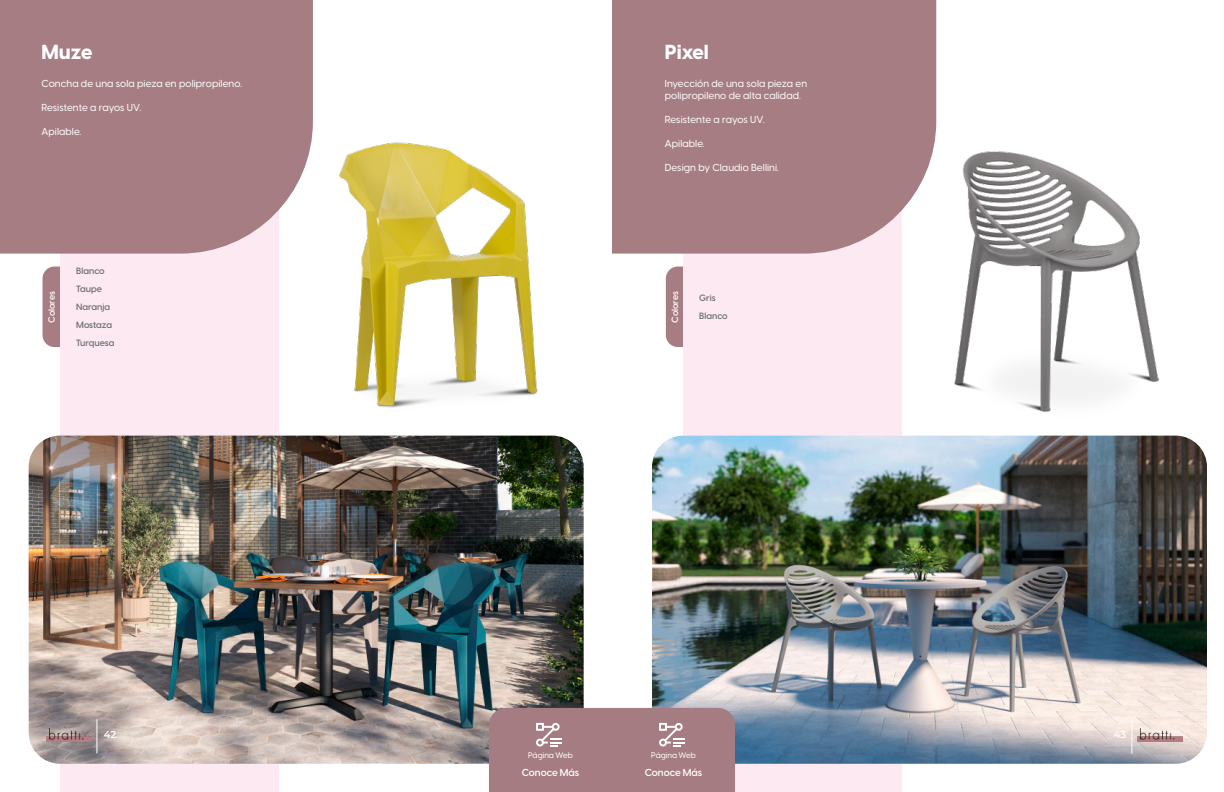
<style>
.page{position:relative;width:1224px;height:792px;background:#fff}
.page>*{position:absolute;margin:0;border:0;box-sizing:border-box;transform-origin:0 0}
.t1{font:800 20px "Visby CF";color:#fff}
.t2{font:500 10px/12px "Visby CF";letter-spacing:.01em;color:#fff}
.t3{font:600 10px "Visby CF";color:#fff}
.t4{font:600 10px "Montserrat";color:#fff}
.t5{font:600 9px/18px "Visby CF";color:#6d6f71}
.t6{font:600 9px "Visby CF";letter-spacing:-.01em;color:#fff}
.t7{font:500 8px "Visby CF";color:#fff}
</style>
<div class="page">
<img style="left:936px;top:110px;width:223px;height:303px">
<img style="left:339px;top:142px;width:199px;height:266px">
<svg style="left:43px;top:267px;width:17px;height:80px"></svg>
<svg style="left:666px;top:267px;width:18px;height:80px"></svg>
<div style="left:60px;top:149px;width:219px;height:643px;background:#fde9f2"></div>
<div style="left:684px;top:149px;width:218px;height:643px;background:#fde9f2"></div>
<div style="left:0;top:0;width:313px;height:254px;background:#a67d82"></div>
<div style="left:612px;top:0;width:324px;height:254px;background:#a67d82"></div>
<img style="left:29px;top:436px;width:555px;height:328px">
<img style="left:652px;top:436px;width:555px;height:328px">
<hr style="left:96px;top:719px;width:1px;height:34px;background:#fff">
<hr style="left:1131px;top:719px;width:1px;height:34px;background:#fff">
<img style="left:47px;top:729px;width:44px;height:13px">
<img style="left:1138px;top:729px;width:44px;height:13px">
<div style="left:489px;top:708px;width:246px;height:84px;background:#a57c81"></div>
<h1 class="t1" style="left:42px;top:36px;width:52px">Muze</h1>
<h1 class="t1" style="left:665px;top:36px;width:45px">Pixel</h1>
<p class="t2" style="left:42px;top:76px;width:202px">Concha de una sola pieza en polipropileno.</p>
<p class="t2" style="left:42px;top:100px;width:101px">Resistente a rayos UV.</p>
<p class="t2" style="left:42px;top:124px;width:41px">Apilable.</p>
<p class="t2" style="left:665px;top:76px;width:144px">Inyección de una sola pieza en polipropileno de alta calidad.</p>
<p class="t2" style="left:665px;top:112px;width:101px">Resistente a rayos UV.</p>
<p class="t2" style="left:665px;top:136px;width:41px">Apilable.</p>
<p class="t2" style="left:665px;top:160px;width:116px">Design by Claudio Bellini.</p>
<p class="t5" style="left:76px;top:262px;width:40px">Blanco<br>Taupe<br>Naranja<br>Mostaza<br>Turquesa</p>
<p class="t6" style="left:45px;top:323px;width:33px;rotate:-90deg">Colores</p>
<p class="t6" style="left:668px;top:323px;width:33px;rotate:-90deg">Colores</p>
<p class="t5" style="left:699px;top:289px;width:30px">Gris<br>Blanco</p>
<p class="t4" style="left:104px;top:728px;width:14px">42</p>
<p class="t4" style="left:1114px;top:728px;width:14px">43</p>
<p class="t3" style="left:522px;top:765px;width:59px">Conoce Más</p>
<p class="t7" style="left:528px;top:749px;width:46px">Página Web</p>
<p class="t7" style="left:651px;top:749px;width:46px">Página Web</p>
<p class="t3" style="left:645px;top:765px;width:59px">Conoce Más</p>
</div>
